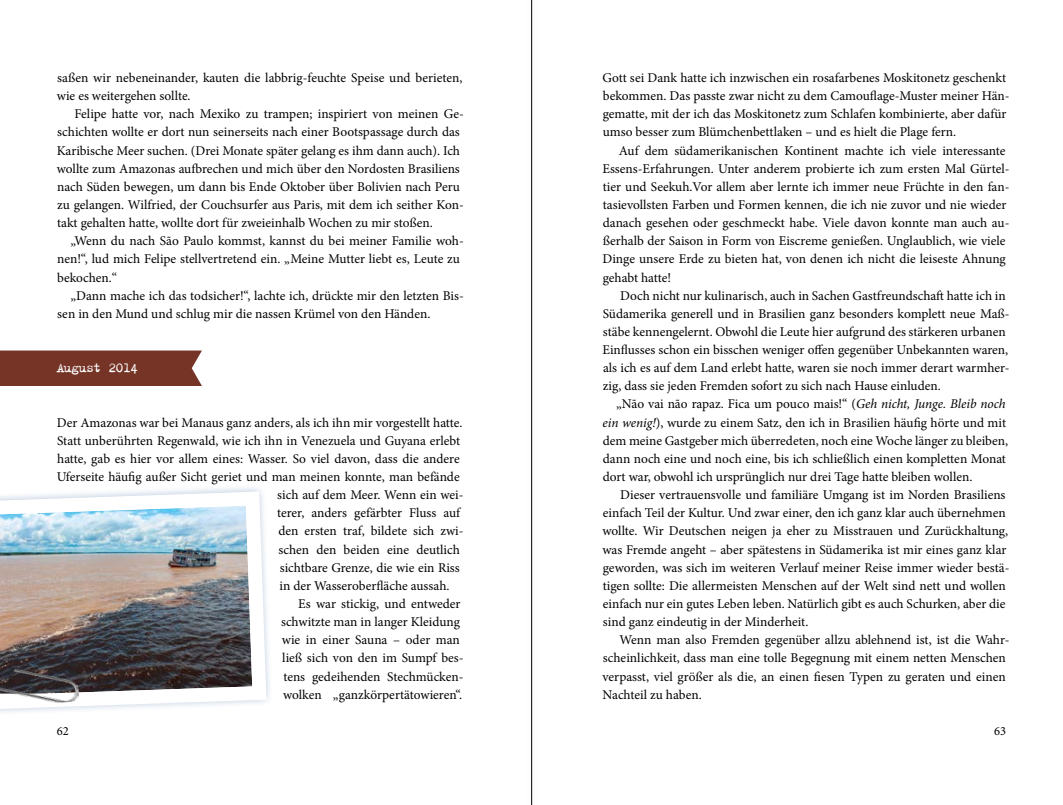
<style>
.page{position:relative;width:1063px;height:805px;background:#fff}
.page>*{position:absolute;margin:0;border:0;box-sizing:border-box;transform-origin:0 0}
.t1{font:14.75px "Trixie";letter-spacing:-.05em;color:#fff}
.t2{font:13.38px/18.1px "Minion Pro";color:#000}
.t3{font:12.5px "Minion Pro";color:#000}
.s1{font-style:italic}
</style>
<div class="page">
<div style="left:0;top:350px;width:202px;height:36px;background:#753426"></div>
<img style="left:0;top:487px;width:270px;height:225px">
<img style="left:0;top:654px;width:80px;height:53px">
<hr style="left:531px;top:0;width:1px;height:804px;background:#000">
<p class="t2" style="left:57px;top:69px;width:407px">saßen wir nebeneinander, kauten die labbrig-feuchte Speise und berieten, wie es weitergehen sollte.</p>
<p class="t2" style="left:57px;top:105px;width:408px;text-indent:18px">Felipe hatte vor, nach Mexiko zu trampen; inspiriert von meinen Ge&shy;schichten wollte er dort nun seinerseits nach einer Bootspassage durch das Karibische Meer suchen. (Drei Monate später gelang es ihm dann auch). Ich wollte zum Amazonas aufbrechen und mich über den Nordosten Brasiliens nach Süden bewegen, um dann bis Ende Oktober über Bolivien nach Peru zu gelangen. Wilfried, der Couchsurfer aus Paris, mit dem ich seither Kon&shy;takt gehalten hatte, wollte dort für zweieinhalb Wochen zu mir stoßen.</p>
<p class="t2" style="left:57px;top:232px;width:408px;text-indent:13px">„Wenn du nach São Paulo kommst, kannst du bei meiner Familie woh&shy;nen!“, lud mich Felipe stellvertretend ein. „Meine Mutter liebt es, Leute zu bekochen.“</p>
<p class="t2" style="left:57px;top:286px;width:408px;text-indent:13px">„Dann mache ich das todsicher!“, lachte ich, drückte mir den letzten Bis&shy;sen in den Mund und schlug mir die nassen Krümel von den Händen.</p>
<p class="t1" style="left:57px;top:358px;width:83px">August 2014</p>
<p class="t2" style="left:57px;top:413px;width:407px">Der Amazonas war bei Manaus ganz anders, als ich ihn mir vorgestellt hatte.</p>
<p class="t2" style="left:57px;top:431px;width:405px">Statt unberührten Regenwald, wie ich ihn in Venezuela und Guyana erlebt</p>
<p class="t2" style="left:57px;top:449px;width:404px">hatte, gab es hier vor allem eines: Wasser. So viel davon, dass die andere</p>
<p class="t2" style="left:57px;top:467px;width:405px">Uferseite häufig außer Sicht geriet und man meinen konnte, man befände</p>
<p class="t2" style="left:277px;top:486px;width:188px">sich auf dem Meer. Wenn ein wei-</p>
<p class="t2" style="left:277px;top:504px;width:184px">terer, anders gefärbter Fluss auf</p>
<p class="t2" style="left:278px;top:522px;width:187px">den ersten traf, bildete sich zwi-</p>
<p class="t2" style="left:279px;top:540px;width:183px">schen den beiden eine deutlich</p>
<p class="t2" style="left:280px;top:558px;width:181px">sichtbare Grenze, die wie ein Riss</p>
<p class="t2" style="left:280px;top:576px;width:171px">in der Wasseroberfläche aussah.</p>
<p class="t2" style="left:298px;top:594px;width:164px">Es war stickig, und entweder</p>
<p class="t2" style="left:281px;top:612px;width:180px">schwitzte man in langer Kleidung</p>
<p class="t2" style="left:282px;top:631px;width:180px">wie in einer Sauna – oder man</p>
<p class="t2" style="left:282px;top:649px;width:183px">ließ sich von den im Sumpf bes-</p>
<p class="t2" style="left:283px;top:667px;width:182px">tens gedeihenden Stechmücken-</p>
<p class="t2" style="left:283px;top:685px;width:181px">wolken „ganzkörpertätowieren“.</p>
<p class="t2" style="left:602px;top:69px;width:409px">Gott sei Dank hatte ich inzwischen ein rosafarbenes Moskitonetz geschenkt bekommen. Das passte zwar nicht zu dem Camouflage-Muster meiner Hän&shy;gematte, mit der ich das Moskitonetz zum Schlafen kombinierte, aber dafür umso besser zum Blümchenbettlaken – und es hielt die Plage fern.</p>
<p class="t2" style="left:602px;top:141px;width:409px;text-indent:16px">Auf dem südamerikanischen Kontinent machte ich viele interessante Essens-Erfahrungen. Unter anderem probierte ich zum ersten Mal Gürtel&shy;tier und Seekuh.Vor allem aber lernte ich immer neue Früchte in den fan&shy;tasievollsten Farben und Formen kennen, die ich nie zuvor und nie wieder danach gesehen oder geschmeckt habe. Viele davon konnte man auch au&shy;ßerhalb der Saison in Form von Eiscreme genießen. Unglaublich, wie viele Dinge unsere Erde zu bieten hat, von denen ich nicht die leiseste Ahnung gehabt hatte!</p>
<p class="t2" style="left:602px;top:286px;width:409px;text-indent:18px">Doch nicht nur kulinarisch, auch in Sachen Gastfreundschaft hatte ich in Südamerika generell und in Brasilien ganz besonders komplett neue Maß&shy;stäbe kennengelernt. Obwohl die Leute hier aufgrund des stärkeren urbanen Einflusses schon ein bisschen weniger offen gegenüber Unbekannten waren, als ich es auf dem Land erlebt hatte, waren sie noch immer derart warmher&shy;zig, dass sie jeden Fremden sofort zu sich nach Hause einluden.</p>
<p class="t2" style="left:603px;top:395px;width:407px;text-indent:14px">„Não vai não rapaz. Fica um pouco mais!“ (<span class="s1">Geh nicht, Junge. Bleib noch ein wenig!</span>), wurde zu einem Satz, den ich in Brasilien häufig hörte und mit dem meine Gastgeber mich überredeten, noch eine Woche länger zu bleiben, dann noch eine und noch eine, bis ich schließlich einen kompletten Monat dort war, obwohl ich ursprünglich nur drei Tage hatte bleiben wollen.</p>
<p class="t2" style="left:602px;top:485px;width:408px;text-indent:18px">Dieser vertrauensvolle und familiäre Umgang ist im Norden Brasiliens einfach Teil der Kultur. Und zwar einer, den ich ganz klar auch übernehmen wollte. Wir Deutschen neigen ja eher zu Misstrauen und Zurückhaltung, was Fremde angeht – aber spätestens in Südamerika ist mir eines ganz klar geworden, was sich im weiteren Verlauf meiner Reise immer wieder bestä&shy;tigen sollte: Die allermeisten Menschen auf der Welt sind nett und wollen einfach nur ein gutes Leben leben. Natürlich gibt es auch Schurken, aber die sind ganz eindeutig in der Minderheit.</p>
<p class="t2" style="left:602px;top:631px;width:408px;text-indent:17px">Wenn man also Fremden gegenüber allzu ablehnend ist, ist die Wahr&shy;scheinlichkeit, dass man eine tolle Begegnung mit einem netten Menschen verpasst, viel größer als die, an einen fiesen Typen zu geraten und einen Nachteil zu haben.</p>
<p class="t3" style="left:57px;top:722px;width:13px">62</p>
<p class="t3" style="left:994px;top:722px;width:13px">63</p>
</div>
